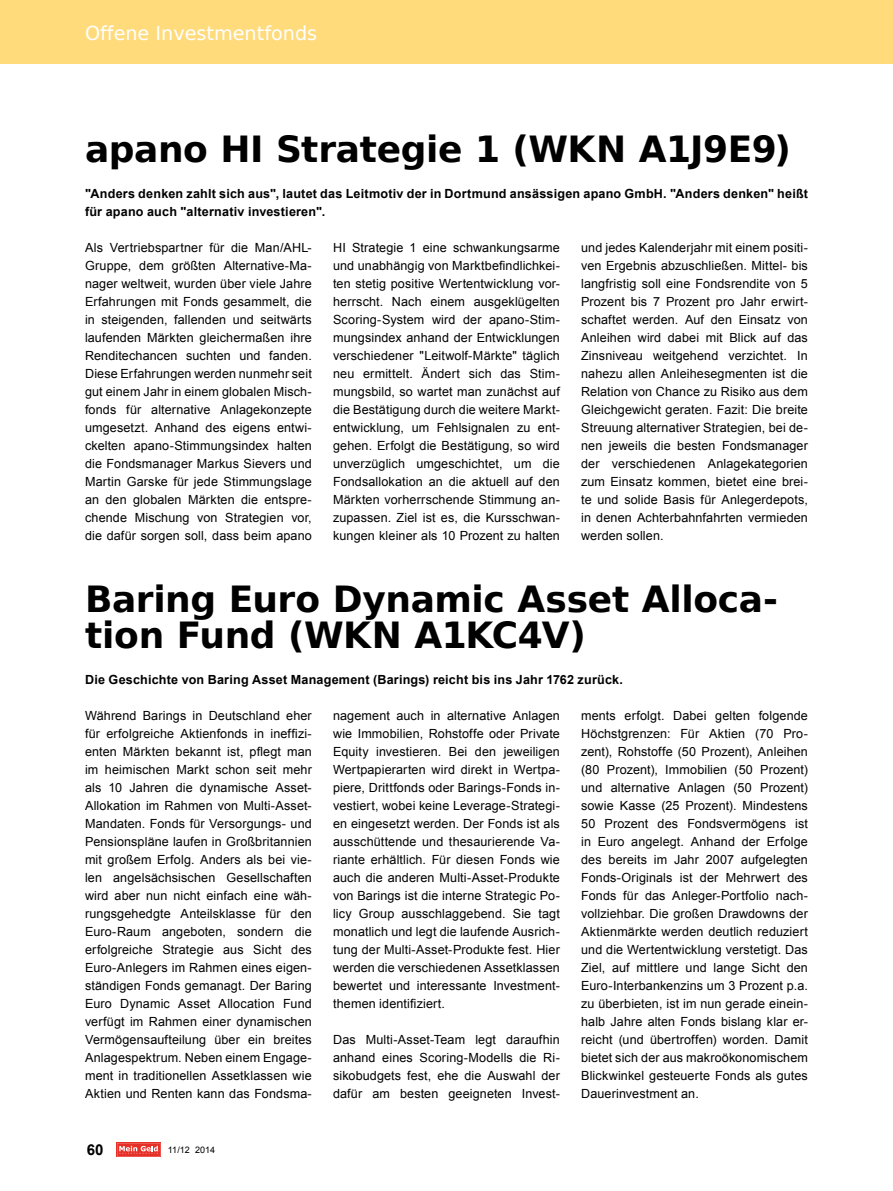
<style>
.page{position:relative;width:893px;height:1191px;background:#fff}
.page>*{position:absolute;margin:0;border:0;box-sizing:border-box;transform-origin:0 0}
.t1{font:700 36px/36px "Bitstream Vera Sans";letter-spacing:-.01em;color:#000}
.t2{font:19.2px "Bitstream Vera Sans";color:#fff}
.t3{font:700 15px "Arial";color:#000}
.t4{font:12.6px/18px "Arial";letter-spacing:.01em;color:#000;text-align:justify}
.t5{font:700 12.6px/18px "Arial";letter-spacing:.015em;color:#000}
.t6{font:9px "Arial";color:#000}
</style>
<div class="page">
<svg style="left:116px;top:1142px;width:45px;height:15px"></svg>
<svg style="left:117px;top:1143px;width:43px;height:13px"></svg>
<div style="left:0;top:0;width:893px;height:63px;background:#ffdb7c"></div>
<h2 class="t2" style="left:85px;top:22px;width:234px">Offene Investmentfonds</h2>
<h1 class="t1" style="left:85px;top:132px;width:707px">apano HI Strategie 1 (WKN A1J9E9)</h1>
<p class="t5" style="left:85px;top:185px;width:724px">"Anders denken zahlt sich aus", lautet das Leitmotiv der in Dortmund ansässigen apano GmbH. "Anders denken" heißt für apano auch "alternativ investieren".</p>
<p class="t4" style="left:85px;top:239px;width:228px">Als Vertriebspartner für die Man/AHL-Gruppe, dem größten Alternative-Ma&shy;nager weltweit, wurden über viele Jahre Erfahrungen mit Fonds gesammelt, die in steigenden, fallenden und seitwärts laufenden Märkten gleichermaßen ihre Renditechancen suchten und fanden.<br>Diese Erfahrungen werden nunmehr seit gut einem Jahr in einem globalen Misch&shy;fonds für alternative Anlagekonzepte umgesetzt. Anhand des eigens entwi&shy;ckelten apano-Stimmungsindex halten die Fondsmanager Markus Sievers und Martin Garske für jede Stimmungslage an den globalen Märkten die entspre&shy;chende Mischung von Strategien vor, die dafür sorgen soll, dass beim apano</p>
<p class="t4" style="left:333px;top:239px;width:228px">HI Strategie 1 eine schwankungsarme und unabhängig von Marktbefindlichkei&shy;ten stetig positive Wertentwicklung vor&shy;herrscht. Nach einem ausgeklügelten Scoring-System wird der apano-Stim&shy;mungsindex anhand der Entwicklungen verschiedener "Leitwolf-Märkte" täglich neu ermittelt. Ändert sich das Stim&shy;mungsbild, so wartet man zunächst auf die Bestätigung durch die weitere Markt&shy;entwicklung, um Fehlsignalen zu ent&shy;gehen. Erfolgt die Bestätigung, so wird unverzüglich umgeschichtet, um die Fondsallokation an die aktuell auf den Märkten vorherrschende Stimmung an&shy;zupassen. Ziel ist es, die Kursschwan&shy;kungen kleiner als 10 Prozent zu halten</p>
<p class="t4" style="left:581px;top:239px;width:228px">und jedes Kalenderjahr mit einem positi&shy;ven Ergebnis abzuschließen. Mittel- bis langfristig soll eine Fondsrendite von 5<br>Prozent bis 7 Prozent pro Jahr erwirt&shy;schaftet werden. Auf den Einsatz von Anleihen wird dabei mit Blick auf das Zinsniveau weitgehend verzichtet. In nahezu allen Anleihesegmenten ist die Relation von Chance zu Risiko aus dem Gleichgewicht geraten. Fazit: Die breite Streuung alternativer Strategien, bei de&shy;nen jeweils die besten Fondsmanager der verschiedenen Anlagekategorien zum Einsatz kommen, bietet eine brei&shy;te und solide Basis für Anlegerdepots, in denen Achterbahnfahrten vermieden werden sollen.</p>
<h1 class="t1" style="left:85px;top:582px;width:695px">Baring Euro Dynamic Asset Alloca&shy;tion Fund (WKN A1KC4V)</h1>
<p class="t5" style="left:85px;top:671px;width:540px">Die Geschichte von Baring Asset Management (Barings) reicht bis ins Jahr 1762 zurück.</p>
<p class="t4" style="left:85px;top:707px;width:228px">Während Barings in Deutschland eher für erfolgreiche Aktienfonds in ineffizi&shy;enten Märkten bekannt ist, pflegt man im heimischen Markt schon seit mehr als 10 Jahren die dynamische Asset-Allokation im Rahmen von Multi-Asset-Mandaten. Fonds für Versorgungs- und Pensionspläne laufen in Großbritannien mit großem Erfolg. Anders als bei vie&shy;len angelsächsischen Gesellschaften wird aber nun nicht einfach eine wäh&shy;rungsgehedgte Anteilsklasse für den Euro-Raum angeboten, sondern die erfolgreiche Strategie aus Sicht des Euro-Anlegers im Rahmen eines eigen&shy;ständigen Fonds gemanagt. Der Baring Euro Dynamic Asset Allocation Fund verfügt im Rahmen einer dynamischen Vermögensaufteilung über ein breites Anlagespektrum. Neben einem Engage&shy;ment in traditionellen Assetklassen wie Aktien und Renten kann das Fondsma-</p>
<p class="t4" style="left:333px;top:707px;width:228px">nagement auch in alternative Anlagen wie Immobilien, Rohstoffe oder Private Equity investieren. Bei den jeweiligen Wertpapierarten wird direkt in Wertpa&shy;piere, Drittfonds oder Barings-Fonds in&shy;vestiert, wobei keine Leverage-Strategi&shy;en eingesetzt werden. Der Fonds ist als ausschüttende und thesaurierende Va&shy;riante erhältlich. Für diesen Fonds wie auch die anderen Multi-Asset-Produkte von Barings ist die interne Strategic Po&shy;licy Group ausschlaggebend. Sie tagt monatlich und legt die laufende Ausrich&shy;tung der Multi-Asset-Produkte fest. Hier werden die verschiedenen Assetklassen bewertet und interessante Investment&shy;themen identifiziert.</p>
<p class="t4" style="left:333px;top:1031px;width:228px">Das Multi-Asset-Team legt daraufhin anhand eines Scoring-Modells die Ri&shy;sikobudgets fest, ehe die Auswahl der dafür am besten geeigneten Invest-</p>
<p class="t3" style="left:87px;top:1139px;width:18px">60</p>
<p class="t6" style="left:168px;top:1143px;width:49px">11/12 2014</p>
<p class="t4" style="left:581px;top:707px;width:228px">ments erfolgt. Dabei gelten folgende Höchstgrenzen: Für Aktien (70 Pro&shy;zent), Rohstoffe (50 Prozent), Anleihen (80 Prozent), Immobilien (50 Prozent) und alternative Anlagen (50 Prozent) sowie Kasse (25 Prozent). Mindestens 50 Prozent des Fondsvermögens ist in Euro angelegt. Anhand der Erfolge des bereits im Jahr 2007 aufgelegten Fonds-Originals ist der Mehrwert des Fonds für das Anleger-Portfolio nach&shy;vollziehbar. Die großen Drawdowns der Aktienmärkte werden deutlich reduziert und die Wertentwicklung verstetigt. Das Ziel, auf mittlere und lange Sicht den Euro-Interbankenzins um 3 Prozent p.a. zu überbieten, ist im nun gerade einein&shy;halb Jahre alten Fonds bislang klar er&shy;reicht (und übertroffen) worden. Damit bietet sich der aus makroökonomischem Blickwinkel gesteuerte Fonds als gutes Dauerinvestment an.</p>
</div>
